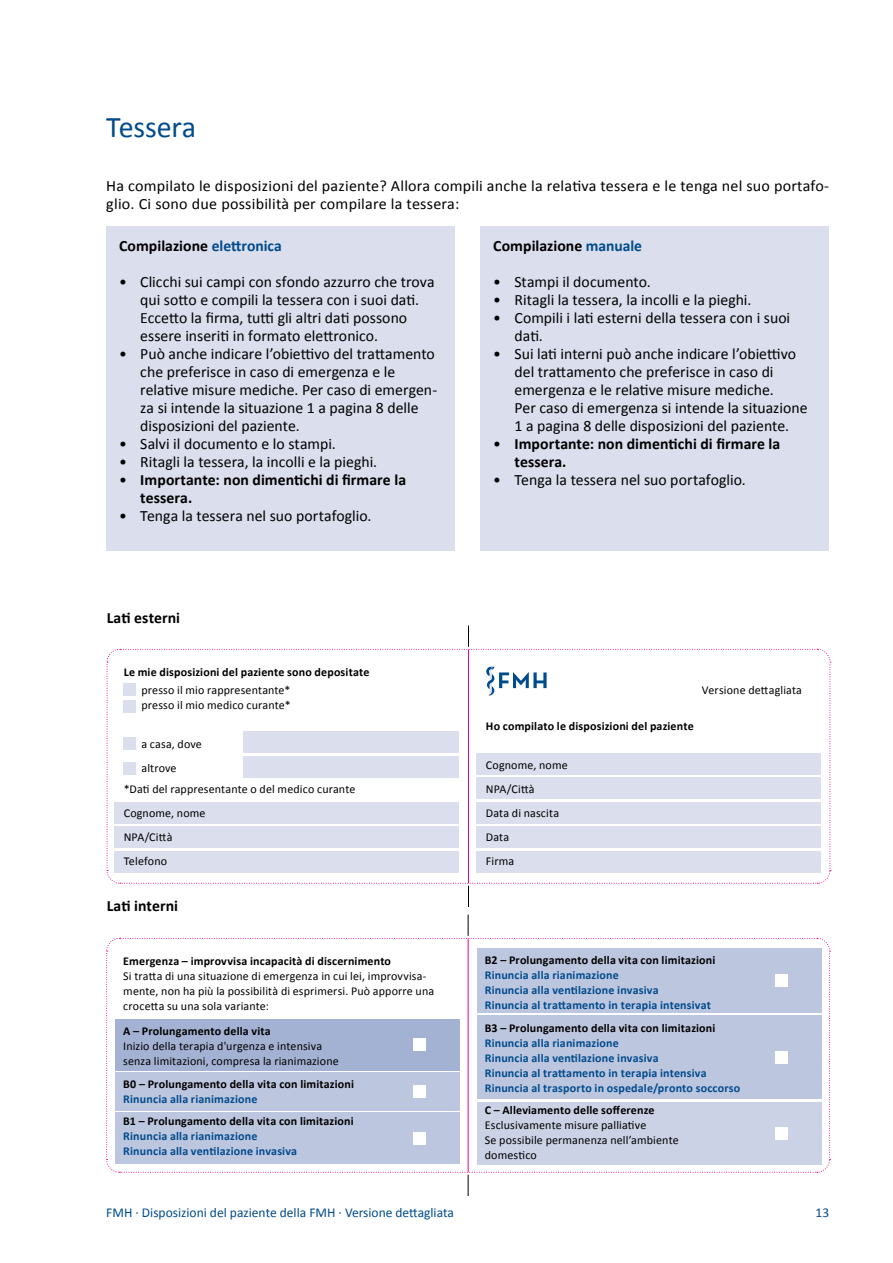
<style>
.page{position:relative;width:893px;height:1263px;background:#fff}
.page>*{position:absolute;margin:0;border:0;box-sizing:border-box;transform-origin:0 0}
.SBR_H1{font:30px "Calibri";letter-spacing:-.005em;color:#004b8c}
.GT{font:15.75px/18px "Calibri";color:#000}
.SBR_H2_10_5Bold{font:700 15.75px/18px "Calibri";letter-spacing:.005em;color:#000}
.t1{font:13.5px "Calibri";color:#004b8c}
.t2{font:12px/15px "Calibri";letter-spacing:.01em;color:#000}
.t3{font:700 12px "Calibri";letter-spacing:.015em;color:#000}
.t4{font:700 12px "Calibri";letter-spacing:.01em;color:#004b8c}
.s1{color:#004b8c}
.s2{font-weight:400}
</style>
<div class="page">
<svg style="left:106px;top:625px;width:725px;height:282px"></svg>
<hr style="left:468px;top:649px;width:1px;height:234px;background:#ec008c">
<svg style="left:106px;top:914px;width:725px;height:282px"></svg>
<div style="left:414px;top:1038px;width:12px;height:13px;background:#fff"></div>
<div style="left:414px;top:1085px;width:12px;height:12px;background:#fff"></div>
<div style="left:414px;top:1132px;width:12px;height:12px;background:#fff"></div>
<div style="left:477px;top:1015px;width:344px;height:84px;background:#bdc6df"></div>
<div style="left:477px;top:1102px;width:344px;height:62px;background:#cbd2e5"></div>
<div style="left:775px;top:1051px;width:12px;height:12px;background:#fff"></div>
<div style="left:775px;top:975px;width:12px;height:12px;background:#fff"></div>
<div style="left:775px;top:1127px;width:12px;height:12px;background:#fff"></div>
<hr style="left:468px;top:938px;width:1px;height:234px;background:#ec008c">
<div style="left:106px;top:227px;width:349px;height:324px;background:#dadeed"></div>
<div style="left:480px;top:227px;width:349px;height:324px;background:#dadeed"></div>
<h1 class="SBR_H1" style="left:106px;top:106px;width:91px">Tessera</h1>
<p class="GT" style="left:106px;top:176px;width:724px">Ha compilato le disposizioni del paziente? Allora compili anche la relativa tessera e le tenga nel suo portafo&shy;glio. Ci sono due possibilità per compilare la tessera:</p>
<p class="SBR_H2_10_5Bold" style="left:119px;top:237px;width:164px">Compilazione <span class="s1">elettronica</span></p>
<p class="GT" style="left:140px;top:273px;width:296px;text-indent:-21px">• Clicchi sui campi con sfondo azzurro che trova qui sotto e compili la tessera con i suoi dati.<br>Eccetto la firma, tutti gli altri dati possono essere inseriti in formato elettronico.</p>
<p class="GT" style="left:140px;top:345px;width:298px;text-indent:-21px">• Può anche indicare l’obiettivo del trattamento che preferisce in caso di emergenza e le relative misure mediche. Per caso di emergen&shy;za si intende la situazione 1 a pagina 8 delle disposizioni del paziente.</p>
<p class="GT" style="left:119px;top:435px;width:218px">• Salvi il documento e lo stampi.</p>
<p class="GT" style="left:119px;top:453px;width:260px">• Ritagli la tessera, la incolli e la pieghi.</p>
<p class="SBR_H2_10_5Bold" style="left:140px;top:471px;width:267px;text-indent:-21px"><span class="s2">•</span> Importante: non dimentichi di firmare la tessera.</p>
<p class="GT" style="left:119px;top:507px;width:254px">• Tenga la tessera nel suo portafoglio.</p>
<p class="SBR_H2_10_5Bold" style="left:493px;top:237px;width:150px">Compilazione <span class="s1">manuale</span></p>
<p class="GT" style="left:493px;top:273px;width:159px">• Stampi il documento.</p>
<p class="GT" style="left:493px;top:291px;width:260px">• Ritagli la tessera, la incolli e la pieghi.</p>
<p class="GT" style="left:514px;top:309px;width:277px;text-indent:-21px">• Compili i lati esterni della tessera con i suoi dati.</p>
<p class="GT" style="left:514px;top:345px;width:294px;text-indent:-21px">• Sui lati interni può anche indicare l’obiettivo del trattamento che preferisce in caso di emergenza e le relative misure mediche.<br>Per caso di emergenza si intende la situazione 1 a pagina 8 delle disposizioni del paziente.</p>
<p class="SBR_H2_10_5Bold" style="left:514px;top:435px;width:267px;text-indent:-21px"><span class="s2">•</span> Importante: non dimentichi di firmare la tessera.</p>
<p class="GT" style="left:493px;top:471px;width:254px">• Tenga la tessera nel suo portafoglio.</p>
<h2 class="SBR_H2_10_5Bold" style="left:107px;top:608px;width:75px">Lati esterni</h2>
<p class="t3" style="left:124px;top:664px;width:247px">Le mie disposizioni del paziente sono depositate</p>
<p class="t2" style="left:141px;top:683px;width:150px">presso il mio rappresentante*</p>
<p class="t2" style="left:141px;top:698px;width:151px">presso il mio medico curante*</p>
<p class="t2" style="left:141px;top:737px;width:62px">a casa, dove</p>
<p class="t2" style="left:141px;top:761px;width:37px">altrove</p>
<p class="t2" style="left:124px;top:782px;width:233px">*Dati del rappresentante o del medico curante</p>
<p class="t2" style="left:124px;top:806px;width:83px">Cognome, nome</p>
<p class="t2" style="left:124px;top:830px;width:50px">NPA/Città</p>
<p class="t2" style="left:124px;top:854px;width:45px">Telefono</p>
<h2 class="SBR_H2_10_5Bold" style="left:107px;top:896px;width:73px">Lati interni</h2>
<p class="t3" style="left:123px;top:952px;width:269px">Emergenza – improvvisa incapacità di discernimento</p>
<p class="t2" style="left:123px;top:968px;width:312px">Si tratta di una situazione di emergenza in cui lei, improvvisa&shy;mente, non ha più la possibilità di esprimersi. Può apporre una crocetta su una sola variante:</p>
<p class="t3" style="left:123px;top:1023px;width:149px">A – Prolungamento della vita</p>
<p class="t2" style="left:123px;top:1038px;width:217px">Inizio della terapia d'urgenza e intensiva senza limitazioni, compresa la rianimazione</p>
<p class="t3" style="left:123px;top:1075px;width:232px">B0 – Prolungamento della vita con limitazioni</p>
<p class="t4" style="left:123px;top:1090px;width:136px">Rinuncia alla rianimazione</p>
<p class="t3" style="left:123px;top:1113px;width:232px">B1 – Prolungamento della vita con limitazioni</p>
<p class="t4" style="left:123px;top:1128px;width:136px">Rinuncia alla rianimazione</p>
<p class="t4" style="left:123px;top:1143px;width:175px">Rinuncia alla ventilazione invasiva</p>
<p class="t2" style="left:702px;top:682px;width:102px">Versione dettagliata</p>
<p class="t3" style="left:486px;top:718px;width:209px">Ho compilato le disposizioni del paziente</p>
<p class="t2" style="left:486px;top:758px;width:83px">Cognome, nome</p>
<p class="t2" style="left:486px;top:782px;width:50px">NPA/Città</p>
<p class="t2" style="left:486px;top:806px;width:75px">Data di nascita</p>
<p class="t2" style="left:486px;top:830px;width:25px">Data</p>
<p class="t2" style="left:486px;top:854px;width:30px">Firma</p>
<p class="t3" style="left:485px;top:952px;width:232px">B2 – Prolungamento della vita con limitazioni</p>
<p class="t4" style="left:485px;top:967px;width:136px">Rinuncia alla rianimazione</p>
<p class="t4" style="left:485px;top:982px;width:175px">Rinuncia alla ventilazione invasiva</p>
<p class="t4" style="left:485px;top:997px;width:228px">Rinuncia al trattamento in terapia intensivat</p>
<p class="t3" style="left:485px;top:1019px;width:232px">B3 – Prolungamento della vita con limitazioni</p>
<p class="t4" style="left:485px;top:1034px;width:136px">Rinuncia alla rianimazione</p>
<p class="t4" style="left:485px;top:1049px;width:175px">Rinuncia alla ventilazione invasiva</p>
<p class="t4" style="left:485px;top:1064px;width:223px">Rinuncia al trattamento in terapia intensiva</p>
<p class="t4" style="left:485px;top:1079px;width:257px">Rinuncia al trasporto in ospedale/pronto soccorso</p>
<p class="t3" style="left:485px;top:1102px;width:171px">C – Alleviamento delle sofferenze</p>
<p class="t2" style="left:485px;top:1117px;width:163px">Esclusivamente misure palliative</p>
<p class="t2" style="left:485px;top:1132px;width:195px">Se possibile permanenza nell’ambiente</p>
<p class="t2" style="left:485px;top:1147px;width:54px">domestico</p>
<p class="t1" style="left:106px;top:1203px;width:349px">FMH · Disposizioni del paziente della FMH · Versione dettagliata</p>
<p class="t1" style="left:815px;top:1203px;width:15px">13</p>
</div>
